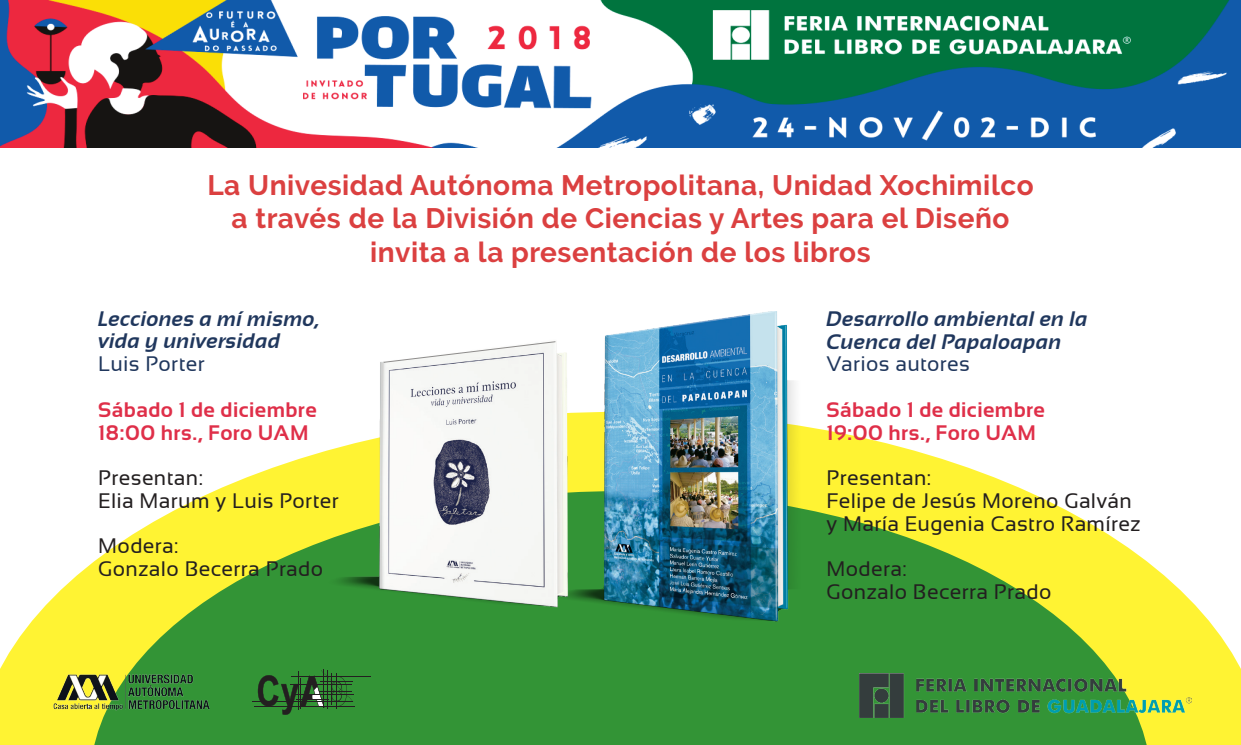
<style>
.page{position:relative;width:1241px;height:745px;background:#fff}
.page>*{position:absolute;margin:0;border:0;box-sizing:border-box;transform-origin:0 0}
.t1{font:700 28px/33.6px "Raleway";letter-spacing:.02em;color:#db4040;text-align:center}
.t2{font:21px/22.8px "Sansation";letter-spacing:.015em;color:#231f20}
.t3{font:italic 700 21px/22.8px "Sansation";letter-spacing:.025em;color:#20375d}
.t4{font:700 21px/22.8px "Sansation";letter-spacing:.02em;color:#df2f49}
.t5{font:21px "Sansation";letter-spacing:.015em;color:#20375d}
</style>
<div class="page">
<svg style="left:0;top:442px;width:1240px;height:302px"></svg>
<svg style="left:90px;top:491px;width:1060px;height:253px;background:#7bb63f"></svg>
<img style="left:0;top:0;width:1240px;height:147px">
<img style="left:859px;top:673px;width:332px;height:44px">
<img style="left:53px;top:669px;width:156px;height:45px">
<img style="left:553px;top:311px;width:331px;height:357px">
<img style="left:311px;top:311px;width:307px;height:315px">
<svg style="left:383px;top:341px;width:173px;height:21px"></svg>
<hr style="left:254px;top:705px;width:100px;height:1px;background:#231f20">
<hr style="left:252px;top:700px;width:101px;height:1px;background:#231f20">
<hr style="left:327px;top:669px;width:1px;height:38px;background:#231f20">
<hr style="left:323px;top:669px;width:1px;height:38px;background:#231f20">
<hr style="left:291px;top:675px;width:79px;height:1px;background:#231f20">
<svg style="left:258px;top:670px;width:95px;height:44px;background:#316e32"></svg>
<hr style="left:331px;top:672px;width:1px;height:32px;background:#231f20">
<h1 class="t1" style="left:207px;top:168px;width:827px">La Univesidad Autónoma Metropolitana, Unidad Xochimilco a través de la División de Ciencias y Artes para el Diseño invita a la presentación de los libros</h1>
<p class="t3" style="left:98px;top:307px;width:223px">Lecciones a mí mismo, vida y universidad</p>
<p class="t5" style="left:98px;top:352px;width:108px">Luis Porter</p>
<p class="t4" style="left:98px;top:398px;width:220px">Sábado 1 de diciembre<br>18:00 hrs., Foro UAM</p>
<p class="t2" style="left:98px;top:466px;width:242px">Presentan:<br>Elia Marum y Luis Porter</p>
<p class="t2" style="left:98px;top:534px;width:226px">Modera:<br>Gonzalo Becerra Prado</p>
<p class="t3" style="left:826px;top:307px;width:263px">Desarrollo ambiental en la<br>Cuenca del Papaloapan</p>
<p class="t5" style="left:826px;top:352px;width:145px">Varios autores</p>
<p class="t4" style="left:826px;top:398px;width:220px">Sábado 1 de diciembre<br>19:00 hrs., Foro UAM</p>
<p class="t2" style="left:826px;top:466px;width:316px">Presentan:<br>Felipe de Jesús Moreno Galván y María Eugenia Castro Ramírez</p>
<p class="t2" style="left:826px;top:557px;width:226px">Modera:<br>Gonzalo Becerra Prado</p>
</div>
